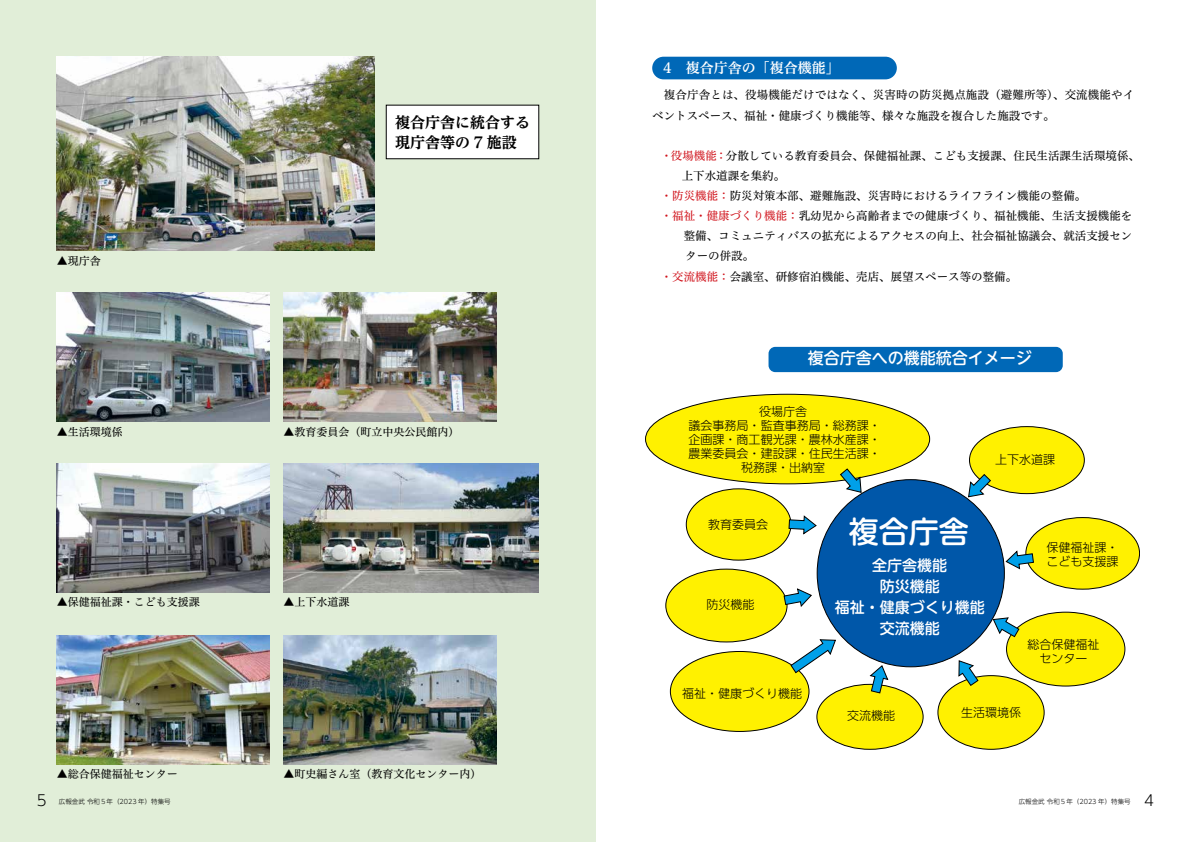
<style>
.page{position:relative;width:1191px;height:842px;background:#fff}
.page>*{position:absolute;margin:0;border:0;box-sizing:border-box;transform-origin:0 0}
.t1{font:500 30px "UD Shin M Go Pro";color:#fff}
.t2{font:500 16px "UD Shin M Go Pro";color:#fff}
.t3{font:500 15px/21px "UD Shin M Go Pro";color:#fff;text-align:center}
.t4{font:700 expanded 15px/20px "UD Reimin Pro";color:#000}
.t5{font:300 15px "UD Shin Go Pro";color:#000}
.t6{font:14px "Hiragino UD Serif Std W6";color:#fff}
.t7{font:300 12px/14px "UD Shin Go Pro";color:#000;text-align:center}
.t8{font:11.5px/20.1px "Hiragino UD Serif Std W4";color:#000}
.t9{font:11px "Hiragino UD Serif Std W4";color:#000}
.t10{font:300 6.5px "UD Shin Go Pro";color:#000}
.s1{color:#d0121b}
</style>
<div class="page">
<div style="left:0;top:0;width:595px;height:842px;background:#e1eed8"></div>
<img style="left:57px;top:57px;width:317px;height:194px">
<img style="left:57px;top:292px;width:212px;height:129px">
<img style="left:57px;top:463px;width:212px;height:129px">
<img style="left:57px;top:635px;width:212px;height:129px">
<img style="left:283px;top:292px;width:213px;height:129px">
<img style="left:283px;top:635px;width:213px;height:129px">
<img style="left:283px;top:463px;width:256px;height:129px">
<div style="left:652px;top:57px;width:245px;height:22px;background:#0068b7;border-radius:11px"></div>
<div style="left:386px;top:105px;width:153px;height:54px;background:#fff"></div>
<div style="left:1006px;top:612px;width:118px;height:74px;background:#fff100;border-radius:50%"></div>
<div style="left:645px;top:394px;width:284px;height:90px;background:#fff100;border-radius:50%"></div>
<div style="left:969px;top:427px;width:115px;height:67px;background:#fff100;border-radius:50%"></div>
<div style="left:686px;top:489px;width:105px;height:71px;background:#fff100;border-radius:50%"></div>
<div style="left:1025px;top:518px;width:114px;height:71px;background:#fff100;border-radius:50%"></div>
<div style="left:666px;top:569px;width:121px;height:73px;background:#fff100;border-radius:50%"></div>
<div style="left:938px;top:676px;width:106px;height:73px;background:#fff100;border-radius:50%"></div>
<div style="left:817px;top:480px;width:187px;height:187px;background:#0057a9;border-radius:50%"></div>
<svg style="left:840px;top:468px;width:21px;height:25px"></svg>
<svg style="left:788px;top:515px;width:29px;height:20px"></svg>
<svg style="left:783px;top:588px;width:29px;height:19px"></svg>
<svg style="left:992px;top:617px;width:27px;height:20px"></svg>
<svg style="left:958px;top:660px;width:20px;height:26px"></svg>
<svg style="left:1005px;top:550px;width:29px;height:19px"></svg>
<svg style="left:968px;top:474px;width:23px;height:23px"></svg>
<div style="left:817px;top:684px;width:106px;height:65px;background:#fff100;border-radius:50%"></div>
<div style="left:670px;top:651px;width:139px;height:80px;background:#fff100;border-radius:50%"></div>
<div style="left:768px;top:347px;width:294px;height:25px;background:#0068b7;border-radius:7px"></div>
<svg style="left:790px;top:639px;width:46px;height:34px"></svg>
<svg style="left:869px;top:665px;width:19px;height:28px"></svg>
<p class="t9" style="left:57px;top:252px;width:45px">▲現庁舎</p>
<p class="t9" style="left:57px;top:423px;width:67px">▲生活環境係</p>
<p class="t9" style="left:57px;top:594px;width:144px">▲保健福祉課・こども支援課</p>
<h3 class="t5" style="left:37px;top:788px;width:11px">5</h3>
<p class="t9" style="left:57px;top:766px;width:122px">▲総合保健福祉センター</p>
<p class="t10" style="left:59px;top:796px;width:113px">広報金武令和５年（2023 年）特集号</p>
<h3 class="t4" style="left:395px;top:112px;width:136px">複合庁舎に統合する現庁舎等の 7 施設</h3>
<p class="t9" style="left:283px;top:423px;width:177px">▲教育委員会（町立中央公民館内(</p>
<p class="t9" style="left:283px;top:594px;width:67px">▲上下水道課</p>
<p class="t9" style="left:283px;top:766px;width:199px">▲町史編さん室（教育文化センター内(</p>
<p class="t6" style="left:663px;top:57px;width:178px">4　複合庁舎の「複合機能「</p>
<p class="t8" style="left:652px;top:84px;width:483px">　複合庁舎とは、役場機能だけではなく、災害時の防災拠点施設（避難所等）、交流機能やイベントスペース、福祉・健康づくり機能等、様々な施設を複合した施設です。</p>
<p class="t8" style="left:681px;top:145px;width:460px;text-indent:-21px"><span class="s1">・役場機能：</span>分散している教育委員会、保健福祉課、こども支援課、住民生活課生活環境係、上下水道課を集約。</p>
<p class="t8" style="left:663px;top:165px;width:24px">　　</p>
<p class="t8" style="left:660px;top:185px;width:427px"><span class="s1">・防災機能：</span>防災対策本部、避難施設、災害時におけるライフライン機能の整備。</p>
<p class="t8" style="left:660px;top:205px;width:473px"><span class="s1">・福祉・健康づくり機能：</span>乳幼児から高齢者までの健康づくり、福祉機能、生活支援機能を</p>
<p class="t8" style="left:684px;top:225px;width:450px">整備、コミュニティバスの拡充によるアクセスの向上、社会福祉協議会、就活支援セン</p>
<p class="t8" style="left:660px;top:225px;width:358px">　　<br>　　ターの併設。<br><span class="s1">・交流機能：</span>会議室、研修宿泊機能、売店、展望スペース等の整備。</p>
<h2 class="t2" style="left:807px;top:345px;width:225px">複合庁舎への機能統合イメージ</h2>
<p class="t7" style="left:688px;top:404px;width:193px">役場庁舎<br>議会事務局・監査事務局・総務課・企画課・商工観光課・農林水産課・農業委員会・建設課・住民生活課・税務課・出納室</p>
<p class="t7" style="left:995px;top:452px;width:61px">上下水道課</p>
<p class="t7" style="left:708px;top:517px;width:61px">教育委員会</p>
<p class="t7" style="left:706px;top:597px;width:49px">防災機能</p>
<p class="t7" style="left:682px;top:686px;width:121px">福祉・健康づくり機能</p>
<h1 class="t1" style="left:849px;top:507px;width:121px">複合庁舎</h1>
<h3 class="t3" style="left:834px;top:554px;width:151px">全庁舎機能<br>防災機能<br>福祉・健康づくり機能交流機能</h3>
<p class="t7" style="left:1046px;top:540px;width:73px;text-align:left">保健福祉課・こども支援課</p>
<p class="t7" style="left:1027px;top:637px;width:73px">総合保健福祉センター</p>
<p class="t7" style="left:847px;top:708px;width:49px">交流機能</p>
<p class="t7" style="left:961px;top:705px;width:61px">生活環境係</p>
<p class="t10" style="left:1018px;top:796px;width:113px">広報金武令和５年（2023 年）特集号</p>
<h3 class="t5" style="left:1144px;top:788px;width:11px">4</h3>
</div>
